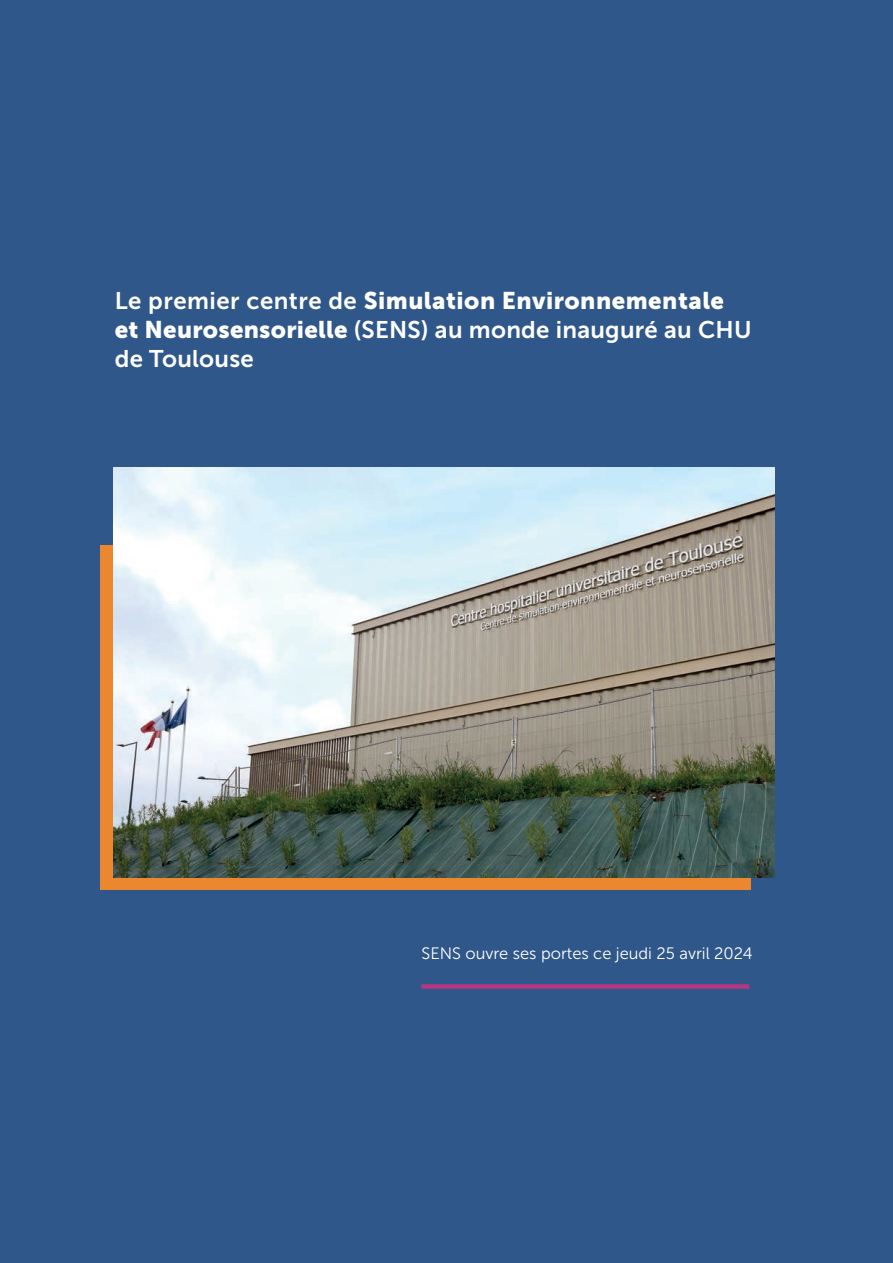
<style>
.page{position:relative;width:893px;height:1263px;background:#2f5789}
.page>*{position:absolute;margin:0;border:0;box-sizing:border-box;transform-origin:0 0}
.t1{font:24px/28.8px "Museo Sans 700";letter-spacing:.01em;color:#fff}
.t2{font:24px "Museo Sans 900";letter-spacing:.02em;color:#fff}
.t3{font:16.5px "Museo Sans 300";color:#fff}
.s1{font-family:"Museo Sans 700"}
.s2{font-family:"Museo Sans 900"}
</style>
<div class="page">
<div style="left:421px;top:984px;width:328px;height:5px;background:#b73682"></div>
<div style="left:100px;top:545px;width:651px;height:345px;background:#eb882f"></div>
<img style="left:113px;top:468px;width:662px;height:409px">
<p class="t2" style="left:115px;top:287px;width:611px"><span class="s1">Le premier centre de</span> Simulation Environnementale</p>
<p class="t1" style="left:115px;top:315px;width:638px"><span class="s2">et Neurosensorielle</span> (SENS) au monde inauguré au CHU de Toulouse</p>
<p class="t3" style="left:421px;top:944px;width:333px">SENS ouvre ses portes ce jeudi 25 avril 2024</p>
</div>
